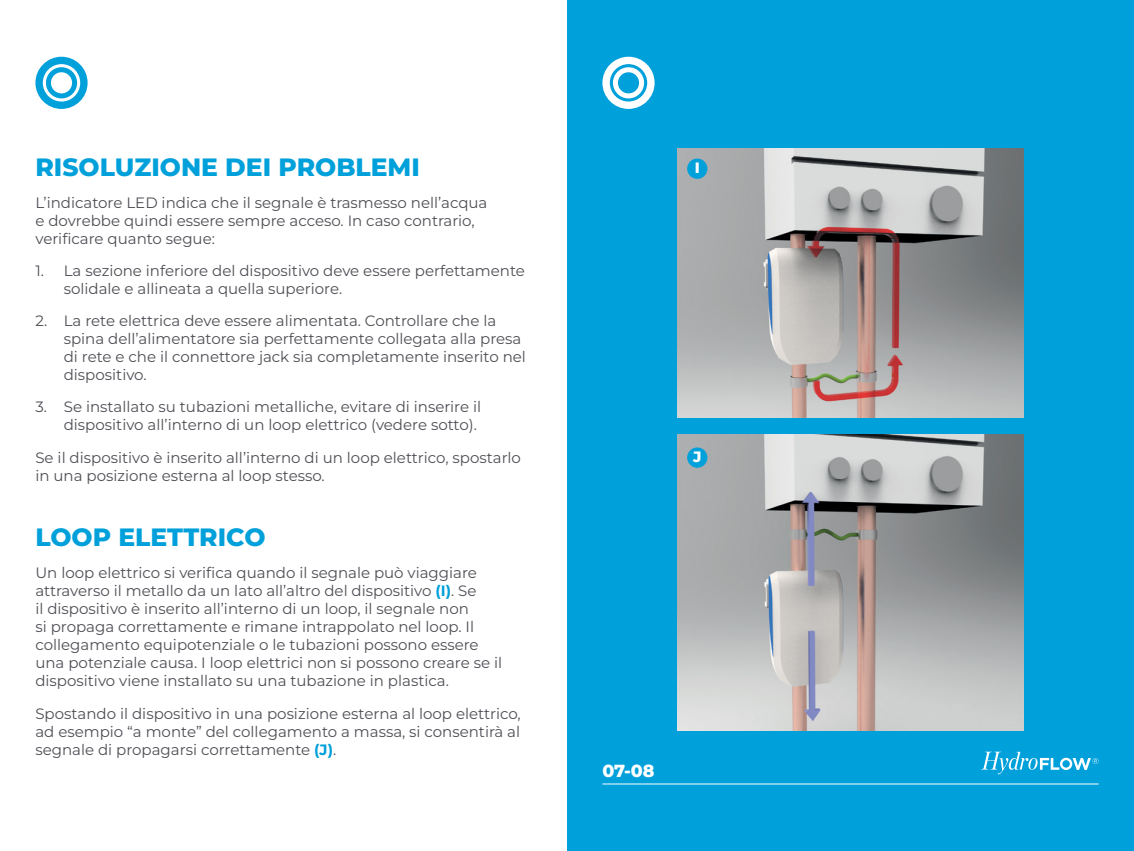
<style>
.page{position:relative;width:1134px;height:851px;background:#fff}
.page>*{position:absolute;margin:0;border:0;box-sizing:border-box;transform-origin:0 0}
.t1{font:800 25px "Montserrat";color:#00a0da}
.t2{font:800 17.5px "Montserrat";color:#fff}
.t3{font:15px/18px "Montserrat";color:#4f4e55}
.t4{font:800 15px "Montserrat";color:#fff}
.s1{font-weight:700;color:#00a0da}
</style>
<div class="page">
<div style="left:567px;top:0;width:567px;height:850px;background:#00a0da"></div>
<img style="left:678px;top:434px;width:345px;height:296px">
<img style="left:678px;top:148px;width:345px;height:269px">
<svg style="left:602px;top:57px;width:53px;height:52px"></svg>
<svg style="left:981px;top:751px;width:117px;height:23px"></svg>
<svg style="left:35px;top:57px;width:53px;height:52px"></svg>
<div style="left:687px;top:158px;width:20px;height:21px;background:#00a0da;border-radius:50%"></div>
<div style="left:687px;top:447px;width:20px;height:20px;background:#00a0da;border-radius:50%"></div>
<hr style="left:602px;top:783px;width:496px;height:1px;background:#fff">
<h1 class="t1" style="left:35px;top:150px;width:386px">RISOLUZIONE DEI PROBLEMI</h1>
<p class="t3" style="left:35px;top:193px;width:454px">L’indicatore LED indica che il segnale è trasmesso nell’acqua e dovrebbe quindi essere sempre acceso. In caso contrario, verificare quanto segue:</p>
<p class="t3" style="left:64px;top:261px;width:463px;text-indent:-28px">1. La sezione inferiore del dispositivo deve essere perfettamente solidale e allineata a quella superiore.</p>
<p class="t3" style="left:64px;top:311px;width:464px;text-indent:-28px">2. La rete elettrica deve essere alimentata. Controllare che la spina dell’alimentatore sia perfettamente collegata alla presa di rete e che il connettore jack sia completamente inserito nel dispositivo.</p>
<p class="t3" style="left:35px;top:397px;width:447px;text-align:right">3. Se installato su tubazioni metalliche, evitare di inserire il dispositivo all’interno di un loop elettrico (vedere sotto).</p>
<p class="t3" style="left:35px;top:448px;width:487px">Se il dispositivo è inserito all’interno di un loop elettrico, spostarlo in una posizione esterna al loop stesso.</p>
<h1 class="t1" style="left:35px;top:520px;width:232px">LOOP ELETTRICO</h1>
<p class="t3" style="left:35px;top:563px;width:468px">Un loop elettrico si verifica quando il segnale può viaggiare attraverso il metallo da un lato all’altro del dispositivo <span class="s1">(I)</span>. Se<br>il dispositivo è inserito all’interno di un loop, il segnale non<br>si propaga correttamente e rimane intrappolato nel loop. Il collegamento equipotenziale o le tubazioni possono essere una potenziale causa. I loop elettrici non si possono creare se il dispositivo viene installato su una tubazione in plastica.</p>
<p class="t3" style="left:35px;top:703px;width:487px;text-align:justify">Spostando il dispositivo in una posizione esterna al loop elettrico, ad esempio “a monte” del collegamento a massa, si consentirà al segnale di propagarsi correttamente <span class="s1">(J)</span>.</p>
<p class="t4" style="left:695px;top:158px;width:7px">I</p>
<p class="t4" style="left:693px;top:447px;width:10px">J</p>
<p class="t2" style="left:602px;top:758px;width:53px">07-08</p>
</div>
